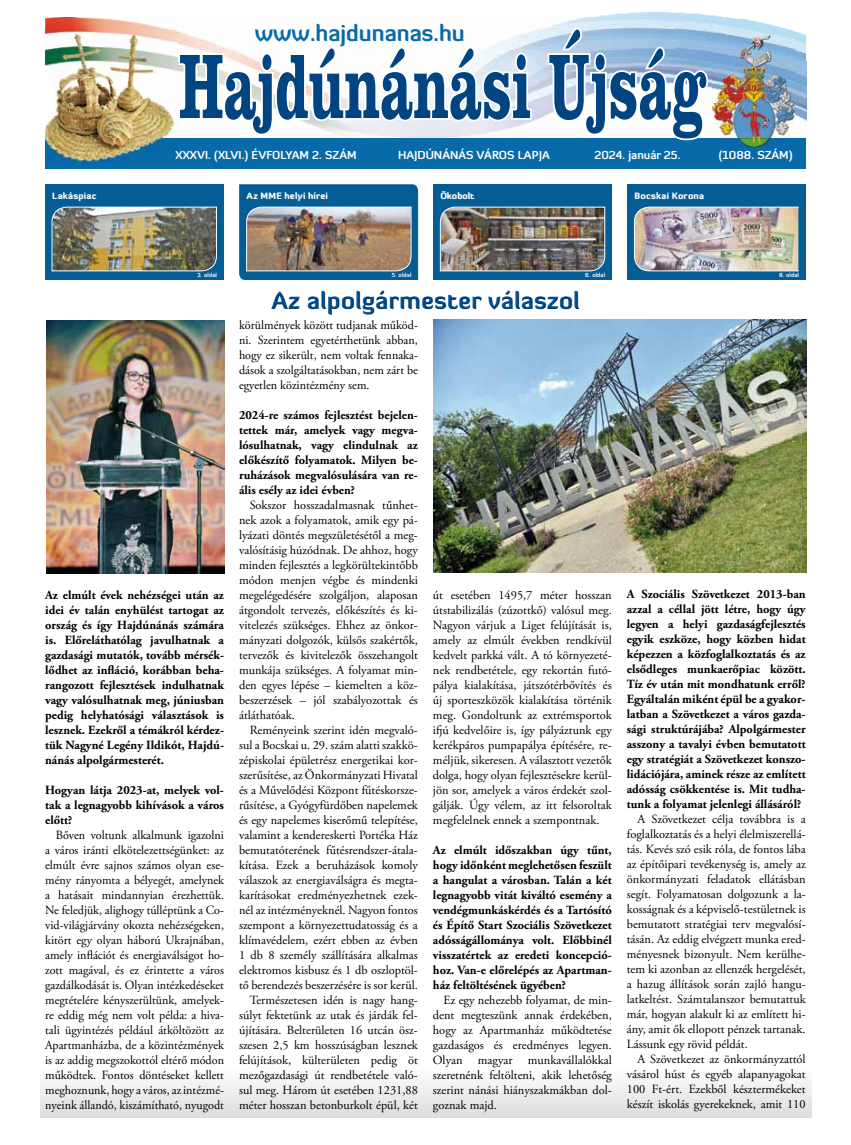
<style>
.page{position:relative;width:851px;height:1145px;background:#fff}
.page>*{position:absolute;margin:0;border:0;box-sizing:border-box;transform-origin:0 0}
.t1{font:900 23.75px "Diavlo";color:#004a8d}
.t2{font:700 22.62px "Diavlo";color:#086aa8}
.t3{font:12.5px/15px "Adobe Garamond Pro";color:#000;text-align:justify}
.t4{font:700 12.5px/15px "Adobe Garamond Pro";color:#000;text-align:justify}
.t5{font:700 11.25px "Diavlo";color:#fff}
.t6{font:900 8.88px "Diavlo";letter-spacing:.015em;color:#fff}
.t7{font:900 8.88px "Diavlo";letter-spacing:.015em;color:#fff;scale:1.06 1}
.t8{font:900 8.88px "Diavlo";letter-spacing:-.01em;color:#fff}
.t9{font:700 5.62px "Diavlo";letter-spacing:.02em;color:#fff}
</style>
<div class="page">
<div style="left:40px;top:1063px;width:771px;height:54px;background:linear-gradient(to bottom,#fff,#dddede)"></div>
<img style="left:595px;top:12px;width:147px;height:7px">
<img style="left:674px;top:19px;width:52px;height:69px">
<img style="left:726px;top:19px;width:80px;height:42px">
<img style="left:794px;top:61px;width:12px;height:62px">
<img style="left:45px;top:17px;width:629px;height:33px">
<img style="left:343px;top:50px;width:204px;height:88px">
<div style="left:45px;top:138px;width:761px;height:31px;background:#086aa8"></div>
<img style="left:712px;top:36px;width:82px;height:110px">
<img style="left:45px;top:30px;width:133px;height:133px">
<svg style="left:178px;top:44px;width:353px;height:91px"></svg>
<svg style="left:547px;top:28px;width:161px;height:112px"></svg>
<div style="left:627px;top:184px;width:178px;height:96px;background:#045d95"></div>
<div style="left:45px;top:184px;width:179px;height:96px;background:#045d95"></div>
<div style="left:433px;top:184px;width:179px;height:96px;background:#045d95"></div>
<img style="left:52px;top:207px;width:165px;height:64px">
<img style="left:634px;top:207px;width:165px;height:64px">
<div style="left:269px;top:290px;width:313px;height:26px;background:#000;opacity:.4"></div>
<img style="left:239px;top:184px;width:179px;height:96px">
<img style="left:440px;top:207px;width:165px;height:64px">
<img style="left:46px;top:321px;width:179px;height:252px">
<img style="left:434px;top:319px;width:372px;height:253px">
<h2 class="t2" style="left:255px;top:19px;width:212px">www.hajdunanas.hu</h2>
<p class="t6" style="left:52px;top:190px;width:46px">Lakáspiac</p>
<p class="t5" style="left:175px;top:147px;width:182px">XXXVI. (XLVI.) ÉVFOLYAM 2. SZÁM</p>
<p class="t5" style="left:398px;top:147px;width:153px">HAJDÚNÁNÁS VÁROS LAPJA</p>
<p class="t5" style="left:594px;top:147px;width:88px">2024. január 25.</p>
<p class="t5" style="left:718px;top:147px;width:75px">(1088. SZÁM)</p>
<p class="t9" style="left:197px;top:272px;width:21px">3. oldal</p>
<p class="t6" style="left:246px;top:190px;width:83px">Az MME helyi hírei</p>
<p class="t8" style="left:440px;top:190px;width:36px">Ökobolt</p>
<p class="t7" style="left:634px;top:190px;width:135px">Virágzik a hajdúnánási néptánc</p>
<p class="t6" style="left:634px;top:190px;width:71px">Bocskai Korona</p>
<p class="t9" style="left:392px;top:272px;width:21px">5. oldal</p>
<p class="t9" style="left:585px;top:271px;width:21px">6. oldal</p>
<p class="t9" style="left:779px;top:272px;width:21px">8. oldal</p>
<h1 class="t1" style="left:271px;top:285px;width:310px">Az alpolgármester válaszol</h1>
<p class="t4" style="left:45px;top:587px;width:180px">Az elmúlt évek nehézségei után az idei év talán enyhülést tartogat az ország és így Hajdúnánás számára is. Előreláthatólag javulhatnak a gazdasági mutatók, tovább mérsék&shy;lődhet az infláció, korábban beha&shy;rangozott fejlesztések indulhatnak vagy valósulhatnak meg, júniusban pedig helyhatósági választások is lesznek. Ezekről a témákról kérdez&shy;tük Nagyné Legény Ildikót, Hajdú&shy;nánás alpolgármesterét.</p>
<p class="t4" style="left:45px;top:782px;width:180px">Hogyan látja 2023-at, melyek vol&shy;tak a legnagyobb kihívások a város előtt?</p>
<p class="t3" style="left:45px;top:827px;width:180px;text-indent:11px">Bőven voltunk alkalmunk igazolni a város iránti elkötelezettségünket: az elmúlt évre sajnos számos olyan ese&shy;mény rányomta a bélyegét, amelynek a hatásait mindannyian érezhettük.<br>Ne feledjük, alighogy túlléptünk a Co&shy;vid-világjárvány okozta nehézségeken, kitört egy olyan háború Ukrajnában, amely inflációt és energiaválságot ho&shy;zott magával, és ez érintette a város gazdálkodását is. Olyan intézkedéseket megtételére kényszerültünk, amelyek&shy;re eddig még nem volt példa: a hiva&shy;tali ügyintézés például átköltözött az Apartmanházba, de a közintézmények is az addig megszokottól eltérő módon működtek. Fontos döntéseket kellett meghoznunk, hogy a város, az intézmé&shy;nyeink állandó, kiszámítható, nyugodt</p>
<p class="t3" style="left:239px;top:317px;width:180px">körülmények között tudjanak működ&shy;ni. Szerintem egyetérthetünk abban, hogy ez sikerült, nem voltak fennaka&shy;dások a szolgáltatásokban, nem zárt be egyetlen közintézmény sem.</p>
<p class="t4" style="left:239px;top:407px;width:180px">2024-re számos fejlesztést bejelen&shy;tettek már, amelyek vagy megva&shy;lósulhatnak, vagy elindulnak az előkészítő folyamatok. Milyen be&shy;ruházások megvalósulására van re&shy;ális esély az idei évben?</p>
<p class="t3" style="left:239px;top:497px;width:180px;text-indent:11px">Sokszor hosszadalmasnak tűnhet&shy;nek azok a folyamatok, amik egy pá&shy;lyázati döntés megszületésétől a meg&shy;valósításig húzódnak. De ahhoz, hogy minden fejlesztés a legkörültekintőbb módon menjen végbe és mindenki megelégedésére szolgáljon, alaposan átgondolt tervezés, előkészítés és ki&shy;vitelezés szükséges. Ehhez az önkor&shy;mányzati dolgozók, külsős szakértők, tervezők és kivitelezők összehangolt munkája szükséges. A folyamat min&shy;den egyes lépése – kiemelten a köz&shy;beszerzések – jól szabályozottak és átláthatóak.</p>
<p class="t3" style="left:239px;top:722px;width:180px;text-align:right">Reményeink szerint idén megvaló&shy;sul a Bocskai u. 29. szám alatti szakkö&shy;zépiskolai épületrész energetikai kor&shy;szerűsítése, az Önkormányzati Hivatal és a Művelődési Központ fűtéskorsze&shy;rűsítése, a Gyógyfürdőben napelemek és egy napelemes kiserőmű telepítése, valamint a kendereskerti Portéka Ház bemutatóterének fűtésrendszer-átala&shy;kítása. Ezek a beruházások komoly válaszok az energiaválságra és megta&shy;karításokat eredményezhetnek ezek&shy;nél az intézményeknél. Nagyon fontos szempont a környezettudatosság és a klímavédelem, ezért ebben az évben 1 db 8 személy szállítására alkalmas elektromos kisbusz és 1 db oszloptöl&shy;tő berendezés beszerzésére is sor kerül.<br>Természetesen idén is nagy hang&shy;súlyt fektetünk az utak és járdák fel&shy;újítására. Belterületen 16 utcán ös - szesen 2,5 km hosszúságban lesznek felújítások, külterületen pedig öt mezőgazdasági út rendbetétele való&shy;sul meg. Három út esetében 1231,88 méter hosszan betonburkolt épül, két</p>
<p class="t3" style="left:433px;top:587px;width:180px">út esetében 1495,7 méter hosszan útstabilizálás (zúzottkő) valósul meg.<br>Nagyon várjuk a Liget felújítását is, amely az elmúlt években rendkívül kedvelt parkká vált. A tó környezeté&shy;nek rendbetétele, egy rekortán futó&shy;pálya kialakítása, játszótérbővítés és új sporteszközök kialakítása történik meg. Gondoltunk az extrémsportok ifjú kedvelőire is, így pályáztunk egy kerékpáros pumpapálya építésére, re&shy;méljük, sikeresen. A választott vezetők dolga, hogy olyan fejlesztésekre kerül&shy;jön sor, amelyek a város érdekét szol&shy;gálják. Úgy vélem, az itt felsoroltak megfelelnek ennek a szempontnak.</p>
<p class="t4" style="left:433px;top:842px;width:180px">Az elmúlt időszakban úgy tűnt, hogy időnként meglehetősen feszült a hangulat a városban. Talán a két legnagyobb vitát kiváltó esemény a vendégmunkáskérdés és a Tartósító és Építő Start Szociális Szövetkezet adósságállománya volt. Előbbinél visszatértek az eredeti koncepció&shy;hoz. Van-e előrelépés az Apartman&shy;ház feltöltésének ügyében?</p>
<p class="t3" style="left:433px;top:992px;width:180px;text-indent:11px">Ez egy nehezebb folyamat, de min&shy;dent megteszünk annak érdekében, hogy az Apartmanház működtetése gazdaságos és eredményes legyen.<br>Olyan magyar munkavállalókkal szeretnénk feltölteni, akik lehetőség szerint nánási hiányszakmákban dol&shy;goznak majd.</p>
<p class="t4" style="left:626px;top:586px;width:180px">A Szociális Szövetkezet 2013-ban azzal a céllal jött létre, hogy úgy legyen a helyi gazdaságfejlesztés egyik eszköze, hogy közben hidat képezzen a közfoglalkoztatás és az elsődleges munkaerőpiac között.<br>Tíz év után mit mondhatunk erről?<br>Egyáltalán miként épül be a gyakor&shy;latban a Szövetkezet a város gazda&shy;sági struktúrájába? Alpolgármester asszony a tavalyi évben bemutatott egy stratégiát a Szövetkezet konszo&shy;lidációjára, aminek része az említett adósság csökkentése is. Mit tudha&shy;tunk a folyamat jelenlegi állásáról?</p>
<p class="t3" style="left:626px;top:811px;width:180px;text-indent:11px">A Szövetkezet célja továbbra is a foglalkoztatás és a helyi élelmiszerellá&shy;tás. Kevés szó esik róla, de fontos lába az építőipari tevékenység is, amely az önkormányzati feladatok ellátásban segít. Folyamatosan dolgozunk a la&shy;kosságnak és a képviselő-testületnek is bemutatott stratégiai terv megvalósí&shy;tásán. Az eddig elvégzett munka ered&shy;ményesnek bizonyult. Nem kerülhe&shy;tem ki azonban az ellenzék hergelését, a hazug állítások során zajló hangu&shy;latkeltést. Számtalanszor bemutattuk már, hogyan alakult ki az említett hi&shy;ány, amit ők ellopott pénzek tartanak.<br>Lássunk egy rövid példát.</p>
<p class="t3" style="left:626px;top:1051px;width:180px;text-indent:11px">A Szövetkezet az önkormányzattól vásárol húst és egyéb alapanyagokat 100 Ft-ért. Ezekből késztermékeket készít iskolás gyerekeknek, amit 110</p>
</div>
